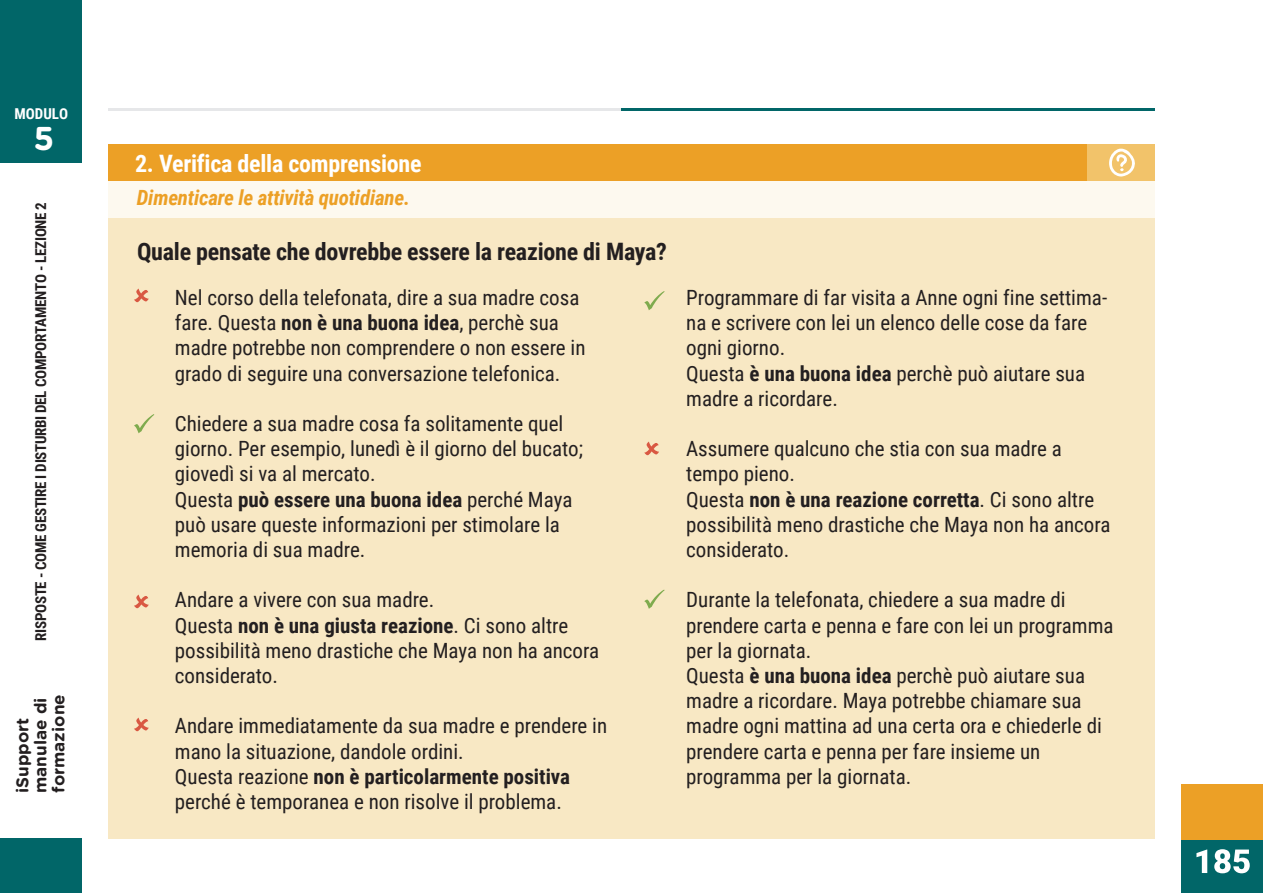
<style>
.page{position:relative;width:1263px;height:893px;background:#fff}
.page>*{position:absolute;margin:0;border:0;box-sizing:border-box;transform-origin:0 0}
.t1{font:700 33px "Gotham Rounded";color:#fff}
.t2{font:700 24px "Roboto Condensed";letter-spacing:-.01em;color:#231f20}
.t3{font:700 24px "Roboto Condensed";letter-spacing:-.01em;color:#fff}
.t4{font:21px/25.2px "Roboto Condensed";color:#231f20}
.t5{font:italic 700 21px "Roboto Condensed";letter-spacing:-.01em;color:#eca026}
.t6{font:700 17.1px/18px "Gotham Rounded";color:#231f20}
.t7{font:700 15px "Roboto Condensed";letter-spacing:-.02em;color:#231f20}
.t8{font:700 15px "Roboto Condensed";color:#fff}
.s1{font-weight:700}
</style>
<div class="page">
<div style="left:0;top:839px;width:81px;height:54px;background:#016668"></div>
<div style="left:0;top:0;width:81px;height:163px;background:#016668"></div>
<div style="left:1182px;top:784px;width:81px;height:109px;background:#eca026"></div>
<div style="left:1182px;top:840px;width:81px;height:53px;background:#016668"></div>
<svg style="left:1196px;top:849px;width:11px;height:24px"></svg>
<svg style="left:1214px;top:849px;width:36px;height:24px"></svg>
<div style="left:108px;top:218px;width:1047px;height:621px;background:#f8e8c4"></div>
<svg style="left:134px;top:289px;width:15px;height:13px"></svg>
<svg style="left:134px;top:414px;width:20px;height:19px"></svg>
<svg style="left:134px;top:595px;width:15px;height:13px"></svg>
<svg style="left:134px;top:718px;width:15px;height:13px"></svg>
<svg style="left:644px;top:291px;width:21px;height:19px"></svg>
<svg style="left:644px;top:442px;width:15px;height:13px"></svg>
<svg style="left:644px;top:590px;width:21px;height:19px"></svg>
<div style="left:108px;top:145px;width:1047px;height:36px;background:#eca026"></div>
<div style="left:1087px;top:145px;width:68px;height:36px;background:#f2c36a"></div>
<div style="left:108px;top:181px;width:1047px;height:37px;background:#fdf9ef"></div>
<svg style="left:1109px;top:149px;width:26px;height:28px"></svg>
<hr style="left:621px;top:108px;width:534px;height:3px;background:#016668">
<hr style="left:108px;top:108px;width:513px;height:3px;background:#e6e7e9">
<p class="t8" style="left:14px;top:103px;width:55px">MODULO</p>
<h1 class="t1" style="left:34px;top:115px;width:22px">5</h1>
<p class="t7" style="left:30px;top:641px;width:440px;rotate:-90deg">RISPOSTE - COME GESTIRE I DISTURBI DEL COMPORTAMENTO - LEZIONE 2</p>
<p class="t6" style="left:13px;top:793px;width:100px;rotate:-90deg">iSupport manulae di formazione</p>
<p class="t3" style="left:135px;top:146px;width:288px">2. Verifica della comprensione</p>
<p class="t5" style="left:137px;top:183px;width:275px">Dimenticare le attività quotidiane.</p>
<p class="t2" style="left:137px;top:234px;width:531px">Quale pensate che dovrebbe essere la reazione di Maya?</p>
<p class="t4" style="left:175px;top:284px;width:412px">Nel corso della telefonata, dire a sua madre cosa fare. Questa <span class="s1">non è una buona idea</span>, perchè sua madre potrebbe non comprendere o non essere in grado di seguire una conversazione telefonica.</p>
<p class="t4" style="left:175px;top:410px;width:410px">Chiedere a sua madre cosa fa solitamente quel giorno. Per esempio, lunedì è il giorno del bucato; giovedì si va al mercato.<br>Questa <span class="s1">può essere una buona idea</span> perché Maya può usare queste informazioni per stimolare la memoria di sua madre.</p>
<p class="t4" style="left:175px;top:586px;width:426px">Andare a vivere con sua madre.<br>Questa <span class="s1">non è una giusta reazione</span>. Ci sono altre possibilità meno drastiche che Maya non ha ancora considerato.</p>
<p class="t4" style="left:175px;top:712px;width:434px">Andare immediatamente da sua madre e prendere in mano la situazione, dandole ordini.<br>Questa reazione <span class="s1">non è particolarmente positiva </span>perché è temporanea e non risolve il problema.</p>
<p class="t4" style="left:686px;top:284px;width:422px">Programmare di far visita a Anne ogni fine settima&shy;na e scrivere con lei un elenco delle cose da fare ogni giorno.<br>Questa <span class="s1">è una buona idea</span> perchè può aiutare sua madre a ricordare.</p>
<p class="t4" style="left:686px;top:435px;width:426px">Assumere qualcuno che stia con sua madre a tempo pieno.<br>Questa <span class="s1">non è una reazione corretta</span>. Ci sono altre possibilità meno drastiche che Maya non ha ancora considerato.</p>
<p class="t4" style="left:686px;top:586px;width:429px">Durante la telefonata, chiedere a sua madre di prendere carta e penna e fare con lei un programma per la giornata.<br>Questa <span class="s1">è una buona idea</span> perchè può aiutare sua madre a ricordare. Maya potrebbe chiamare sua madre ogni mattina ad una certa ora e chiederle di prendere carta e penna per fare insieme un programma per la giornata.</p>
</div>
